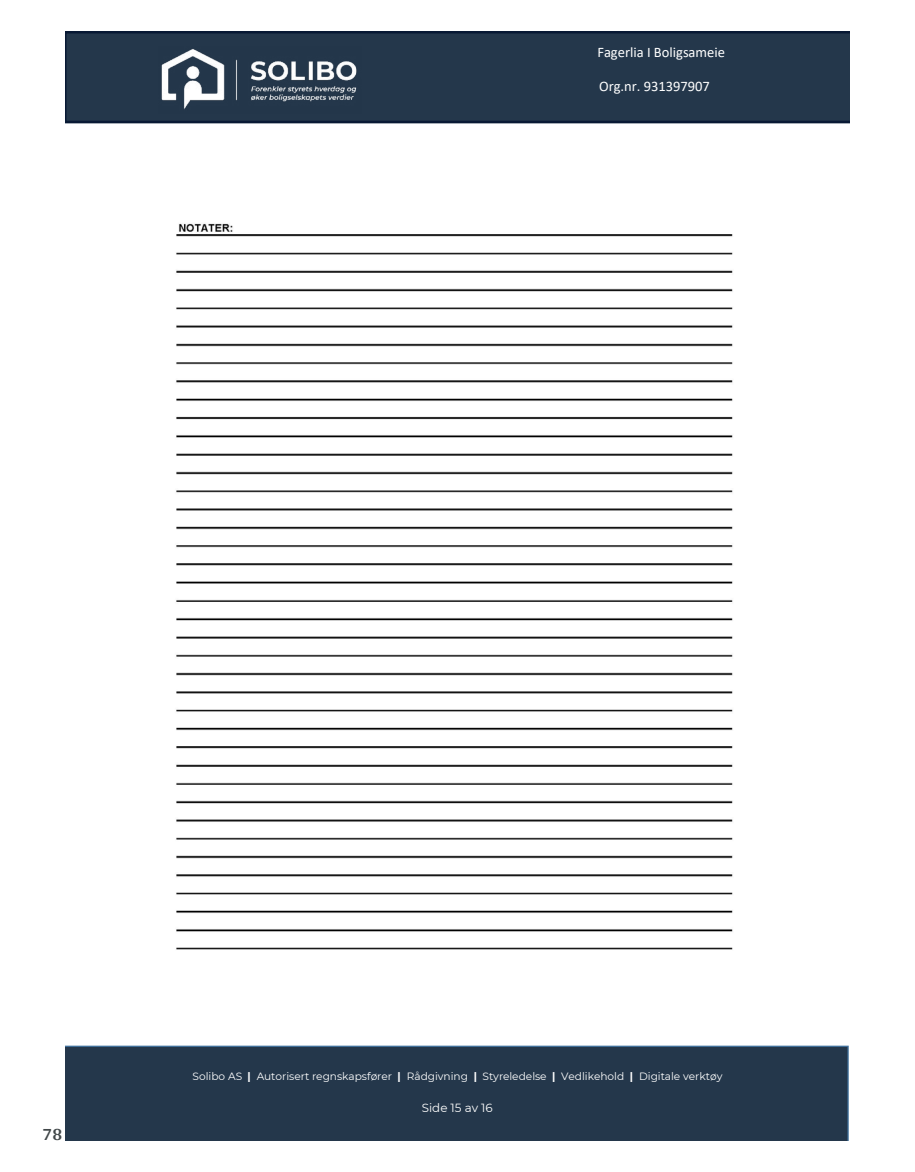
<style>
.page{position:relative;width:915px;height:1172px;background:#fff}
.page>*{position:absolute;margin:0;border:0;box-sizing:border-box;transform-origin:0 0}
.t1{font:700 18px "Arya";color:#414749}
.t2{font:14.55px "Calibri";color:#fff}
.t3{font:11.85px "Montserrat";color:#fff}
.t4{font:10.65px "Montserrat";color:#fff}
.s1{font-weight:700}
</style>
<div class="page">
<svg style="left:65px;top:32px;width:784px;height:91px;background:#223549"></svg>
<div style="left:65px;top:1046px;width:783px;height:94px;background:#24374b"></div>
<img style="left:158px;top:47px;width:203px;height:67px">
<img style="left:176px;top:223px;width:557px;height:727px">
<h2 class="t2" style="left:597px;top:42px;width:129px">Fagerlia I Boligsameie</h2>
<h2 class="t2" style="left:599px;top:76px;width:112px">Org.nr. 931397907</h2>
<h1 class="t1" style="left:43px;top:1123px;width:21px">78</h1>
<p class="t4" style="left:192px;top:1068px;width:531px">Solibo AS <span class="s1">|</span> Autorisert regnskapsfører <span class="s1">|</span> Rådgivning <span class="s1">|</span> Styreledelse <span class="s1">|</span> Vedlikehold <span class="s1">|</span> Digitale verktøy</p>
<p class="t3" style="left:421px;top:1100px;width:72px">Side 15 av 16</p>
</div>
